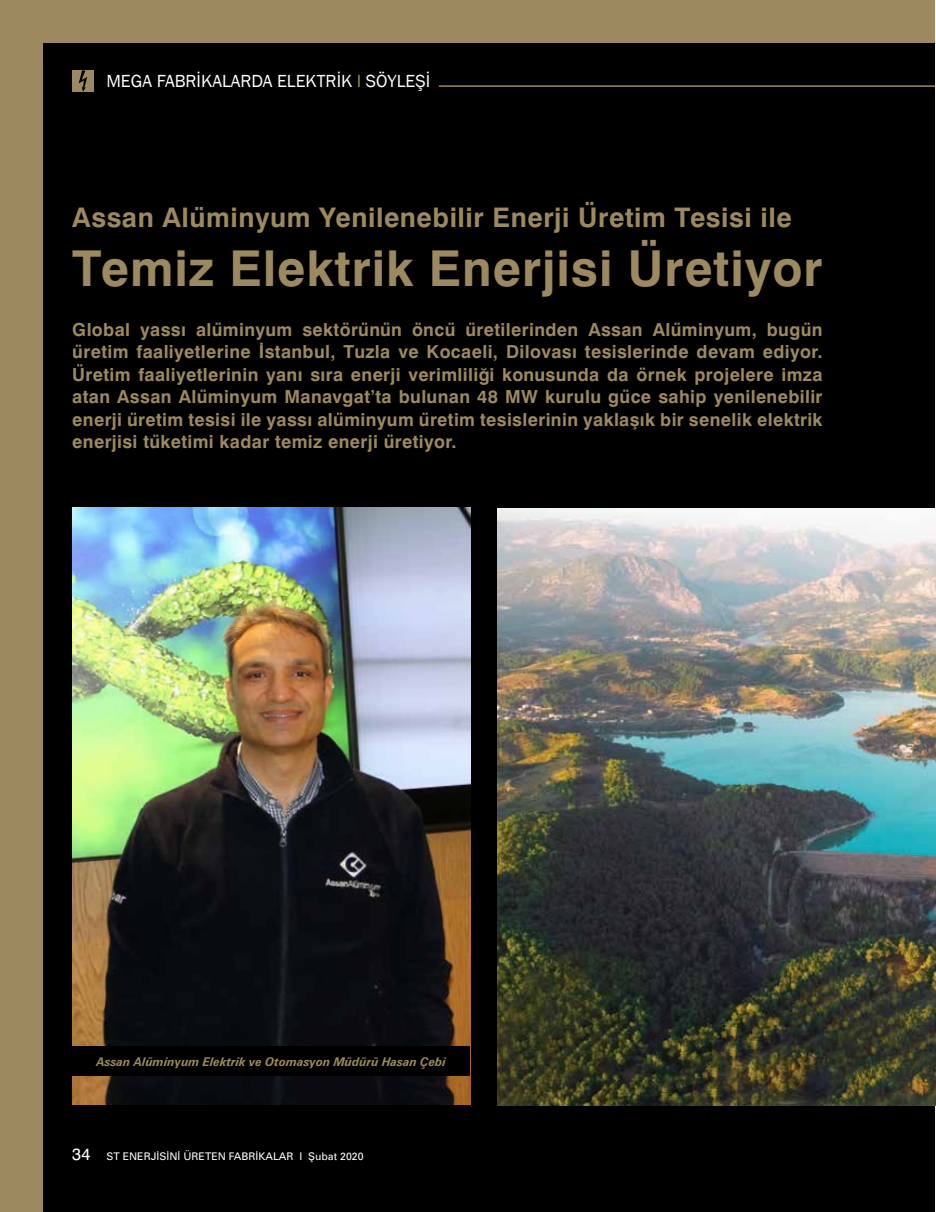
<style>
.page{position:relative;width:936px;height:1212px;background:#fff}
.page>*{position:absolute;margin:0;border:0;box-sizing:border-box;transform-origin:0 0}
.t1{font:49.5px "Swiss Bold Tr";letter-spacing:.02em;color:#9c895f}
.t2{font:27px "Swiss Bold Tr";letter-spacing:.02em;color:#9c895f}
.t3{font:18px/22.5px "Swiss Bold Tr";letter-spacing:.02em;color:#9c895f;text-align:justify}
.t4{font:18px "Franklin Gothic";color:#fff}
.t5{font:12px "Swiss Bold Italic Tr";color:#9c895f}
.t6{font:10.5px "Univers Tr";color:#fff}
.s1{color:#9c895f}
.s2{font-family:"Swiss Normal Tr";font-size:16.5px}
</style>
<div class="page">
<div style="left:0;top:0;width:934px;height:1212px;background:#000"></div>
<img style="left:72px;top:508px;width:398px;height:596px">
<img style="left:497px;top:509px;width:438px;height:596px">
<div style="left:72px;top:1046px;width:398px;height:30px;background:#000"></div>
<div style="left:72px;top:70px;width:22px;height:22px;background:#9c895f"></div>
<svg style="left:79px;top:70px;width:8px;height:22px"></svg>
<hr style="left:438px;top:85px;width:496px;height:2px;background:#9c895f">
<div style="left:0;top:0;width:43px;height:1212px;background:#9c895f"></div>
<div style="left:0;top:0;width:934px;height:43px;background:#9c895f"></div>
<p class="t4" style="left:106px;top:70px;width:325px">MEGA FABRİKALARDA ELEKTRİK <span class="s1">I</span> SÖYLEŞİ</p>
<h2 class="t2" style="left:72px;top:201px;width:721px">Assan Alüminyum Yenilenebilir Enerji Üretim Tesisi ile</h2>
<h1 class="t1" style="left:72px;top:239px;width:751px">Temiz Elektrik Enerjisi Üretiyor</h1>
<p class="t3" style="left:72px;top:318px;width:751px">Global yassı alüminyum sektörünün öncü üretilerinden Assan Alüminyum, bugün üretim faaliyetlerine İstanbul, Tuzla ve Kocaeli, Dilovası tesislerinde devam ediyor.<br>Üretim faaliyetlerinin yanı sıra enerji verimliliği konusunda da örnek projelere imza atan Assan Alüminyum Manavgat’ta bulunan 48 MW kurulu güce sahip yenilenebilir enerji üretim tesisi ile yassı alüminyum üretim tesislerinin yaklaşık bir senelik elektrik enerjisi tüketimi kadar temiz enerji üretiyor.</p>
<p class="t5" style="left:96px;top:1054px;width:351px">Assan Alüminyum Elektrik ve Otomasyon Müdürü Hasan Çebi</p>
<p class="t6" style="left:72px;top:1150px;width:293px"><span class="s2">34</span> ST ENERJİSİNİ ÜRETEN FABRİKALAR I Şubat 2020</p>
</div>
